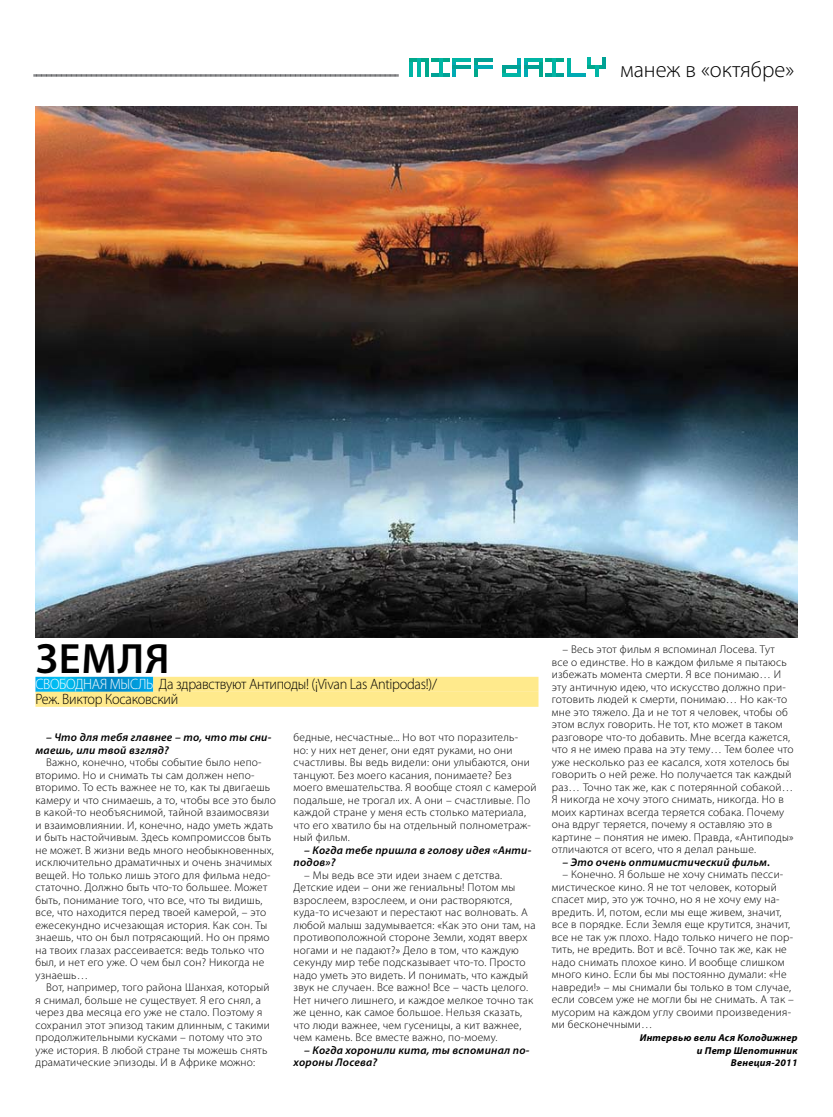
<style>
.page{position:relative;width:833px;height:1117px;background:#fff}
.page>*{position:absolute;margin:0;border:0;box-sizing:border-box;transform-origin:0 0}
.t1{font:600 42.5px "Myriad Pro";color:#000}
.t2{font:300 22.38px "Myriad Pro";color:#000}
.t3{font:300 15px/15px "Myriad Pro";letter-spacing:-.02em;color:#000;scale:.95 1}
.t4{font:300 11.25px/12.5px "Myriad Pro";letter-spacing:.02em;color:#000}
.t5{font:italic 600 11.25px/12.5px "Myriad Pro";letter-spacing:.02em;color:#000}
.t6{font:italic 700 10px/12.5px "Myriad Pro";letter-spacing:.02em;color:#000;text-align:right}
.s1{color:#fff}
</style>
<div class="page">
<hr style="left:409px;top:58px;width:4px;height:19px;background:#00b5a5">
<hr style="left:409px;top:58px;width:19px;height:4px;background:#00a88b">
<hr style="left:417px;top:58px;width:4px;height:19px;background:#00b5a5">
<hr style="left:431px;top:58px;width:19px;height:4px;background:#00a88b">
<hr style="left:431px;top:73px;width:19px;height:4px;background:#00a195">
<hr style="left:439px;top:58px;width:3px;height:19px;background:#00b5a5">
<hr style="left:425px;top:58px;width:3px;height:19px;background:#00a88b">
<hr style="left:587px;top:58px;width:4px;height:11px;background:#00b5a5">
<hr style="left:587px;top:65px;width:19px;height:4px;background:#00a88b">
<hr style="left:602px;top:58px;width:4px;height:11px;background:#00a195">
<hr style="left:595px;top:65px;width:4px;height:12px;background:#00b5a5">
<hr style="left:452px;top:58px;width:4px;height:19px;background:#00aab3">
<hr style="left:452px;top:65px;width:19px;height:4px;background:#00a195">
<hr style="left:452px;top:58px;width:19px;height:4px;background:#00b5a5">
<hr style="left:474px;top:58px;width:4px;height:19px;background:#00a88b">
<hr style="left:474px;top:65px;width:19px;height:4px;background:#00aab3">
<hr style="left:474px;top:58px;width:19px;height:4px;background:#00a195">
<hr style="left:545px;top:58px;width:19px;height:4px;background:#00a88b">
<hr style="left:545px;top:73px;width:19px;height:4px;background:#00a195">
<hr style="left:552px;top:58px;width:4px;height:19px;background:#00b5a5">
<svg style="left:524px;top:62px;width:3px;height:15px"></svg>
<hr style="left:539px;top:58px;width:3px;height:19px;background:#00a88b">
<hr style="left:523px;top:65px;width:19px;height:4px;background:#00a195">
<hr style="left:523px;top:58px;width:19px;height:4px;background:#00b5a5">
<hr style="left:517px;top:58px;width:4px;height:19px;background:#00aab3">
<hr style="left:502px;top:65px;width:4px;height:12px;background:#00a88b">
<hr style="left:502px;top:65px;width:19px;height:4px;background:#00a195">
<hr style="left:502px;top:73px;width:19px;height:4px;background:#00b5a5">
<hr style="left:567px;top:58px;width:4px;height:19px;background:#00b5a5">
<hr style="left:567px;top:73px;width:19px;height:4px;background:#00aab3">
<svg style="left:34px;top:74px;width:364px;height:3px"></svg>
<svg style="left:35px;top:676px;width:118px;height:15px;background:#0fa7df"></svg>
<div style="left:153px;top:676px;width:385px;height:15px;background:#ffea8c"></div>
<div style="left:35px;top:691px;width:503px;height:15px;background:#ffea8c"></div>
<img style="left:35px;top:106px;width:762px;height:531px">
<h2 class="t2" style="left:620px;top:56px;width:175px">манеж в «октябре»</h2>
<h1 class="t1" style="left:36px;top:631px;width:51px">Земл</h1>
<h1 class="t1" style="left:145px;top:631px;width:26px">я</h1>
<h3 class="t3" style="left:35px;top:676px;width:424px"><span class="s1">СВОБОДНАЯ МЫСЛЬ</span> Да здравствуют Антиподы! (¡Vivan Las Antipodas!)/<br>Реж. Виктор Косаковский</h3>
<p class="t5" style="left:35px;top:730px;width:237px;text-indent:11px">– Что для тебя главнее – то, что ты сни&shy;маешь, или твой взгляд?</p>
<p class="t4" style="left:35px;top:756px;width:242px;text-indent:11px">Важно, конечно, чтобы событие было непо&shy;вторимо. Но и снимать ты сам должен непо&shy;вторимо. То есть важнее не то, как ты двигаешь камеру и что снимаешь, а то, чтобы все это было в какой-то необъяснимой, тайной взаимосвязи и взаимовлиянии. И, конечно, надо уметь ждать и быть настойчивым. Здесь компромиссов быть не может. В жизни ведь много необыкновенных, исключительно драматичных и очень значимых вещей. Но только лишь этого для фильма недо&shy;статочно. Должно быть что-то большее. Может быть, понимание того, что все, что ты видишь, все, что находится перед твоей камерой, – это ежесекундно исчезающая история. Как сон. Ты знаешь, что он был потрясающий. Но он прямо на твоих глазах рассеивается: ведь только что был, и нет его уже. О чем был сон? Никогда не узнаешь…</p>
<p class="t4" style="left:35px;top:981px;width:236px;text-indent:11px">Вот, например, того района Шанхая, который я снимал, больше не существует. Я его снял, а через два месяца его уже не стало. Поэтому я сохранил этот эпизод таким длинным, с такими продолжительными кусками – потому что это уже история. В любой стране ты можешь снять драматические эпизоды. И в Африке можно:</p>
<p class="t4" style="left:294px;top:731px;width:244px">бедные, несчастные... Но вот что поразитель-<br>но: у них нет денег, они едят руками, но они счастливы. Вы ведь видели: они улыбаются, они танцуют. Без моего касания, понимаете? Без моего вмешательства. Я вообще стоял с камерой подальше, не трогал их. А они – счастливые. По каждой стране у меня есть столько материала, что его хватило бы на отдельный полнометраж&shy;ный фильм.</p>
<p class="t5" style="left:294px;top:843px;width:239px;text-indent:11px">– Когда тебе пришла в голову идея «Анти&shy;подов»?</p>
<p class="t4" style="left:294px;top:868px;width:243px;text-indent:11px">– Мы ведь все эти идеи знаем с детства.<br>Детские идеи – они же гениальны! Потом мы взрослеем, взрослеем, и они растворяются, куда-то исчезают и перестают нас волновать. А любой малыш задумывается: «Как это они там, на противоположной стороне Земли, ходят вверх ногами и не падают?» Дело в том, что каждую секунду мир тебе подсказывает что-то. Просто надо уметь это видеть. И понимать, что каждый звук не случаен. Все важно! Все – часть целого.<br>Нет ничего лишнего, и каждое мелкое точно так же ценно, как самое большое. Нельзя сказать, что люди важнее, чем гусеницы, а кит важнее, чем камень. Все вместе важно, по-моему.</p>
<p class="t5" style="left:294px;top:1043px;width:237px;text-indent:11px">– Когда хоронили кита, ты вспоминал по&shy;хороны Лосева?</p>
<p class="t4" style="left:552px;top:643px;width:243px;text-indent:11px">– Весь этот фильм я вспоминал Лосева. Тут все о единстве. Но в каждом фильме я пытаюсь избежать момента смерти. Я все понимаю… И эту античную идею, что искусство должно при&shy;готовить людей к смерти, понимаю… Но как-то мне это тяжело. Да и не тот я человек, чтобы об этом вслух говорить. Не тот, кто может в таком разговоре что-то добавить. Мне всегда кажется, что я не имею права на эту тему… Тем более что уже несколько раз ее касался, хотя хотелось бы говорить о ней реже. Но получается так каждый раз… Точно так же, как с потерянной собакой… Я никогда не хочу этого снимать, никогда. Но в моих картинах всегда теряется собака. Почему она вдруг теряется, почему я оставляю это в картине – понятия не имею. Правда, «Антиподы» отличаются от всего, что я делал раньше.</p>
<p class="t5" style="left:562px;top:855px;width:209px">– Это очень оптимистический фильм.</p>
<p class="t4" style="left:552px;top:868px;width:244px;text-indent:11px">– Конечно. Я больше не хочу снимать песси&shy;мистическое кино. Я не тот человек, который спасет мир, это уж точно, но я не хочу ему на&shy;вредить. И, потом, если мы еще живем, значит, все в порядке. Если Земля еще крутится, значит, все не так уж плохо. Надо только ничего не пор&shy;тить, не вредить. Вот и всё. Точно так же, как не надо снимать плохое кино. И вообще слишком много кино. Если бы мы постоянно думали: «Не навреди!» – мы снимали бы только в том случае, если совсем уже не могли бы не снимать. А так – мусорим на каждом углу своими произведения&shy;ми бесконечными…</p>
<p class="t6" style="left:640px;top:1030px;width:159px">Интервью вели Ася Колодижнер и Петр Шепотинник<br>Венеция-2011</p>
</div>
